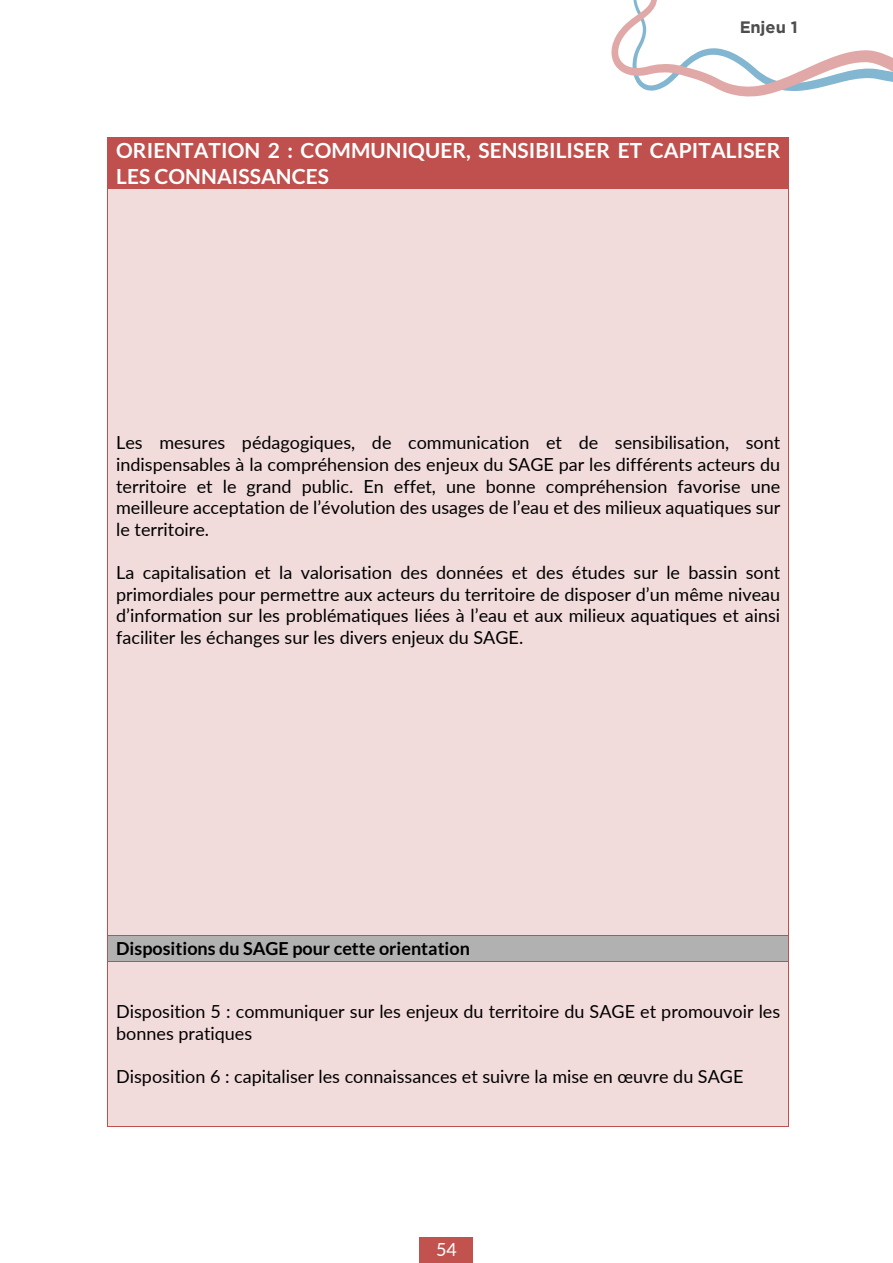
<style>
.page{position:relative;width:893px;height:1263px;background:#fff}
.page>*{position:absolute;margin:0;border:0;box-sizing:border-box;transform-origin:0 0}
.t1{font:700 20.85px/25.2px "Lato";letter-spacing:.005em;color:#fff}
.t2{font:18px/21.6px "Lato";color:#000;text-align:justify}
.t3{font:700 18px "Lato";color:#000}
.t4{font:18px "Lato";color:#fff}
.t5{font:700 16.5px "Gotham";color:#000}
</style>
<div class="page">
<svg style="left:611px;top:0;width:282px;height:97px"></svg>
<div style="left:420px;top:1237px;width:53px;height:26px;background:#c1524d"></div>
<div style="left:108px;top:137px;width:680px;height:51px;background:#c0504d"></div>
<hr style="left:788px;top:137px;width:1px;height:51px;background:#c0504d">
<div style="left:108px;top:189px;width:680px;height:746px;background:#f2dbdb"></div>
<hr style="left:108px;top:188px;width:680px;height:1px;background:#c0504d">
<hr style="left:108px;top:189px;width:1px;height:746px;background:#c0504d">
<hr style="left:788px;top:189px;width:1px;height:746px;background:#c0504d">
<div style="left:108px;top:936px;width:680px;height:25px;background:#b1b1b1"></div>
<hr style="left:108px;top:935px;width:680px;height:1px;background:#c0504d">
<div style="left:108px;top:962px;width:680px;height:164px;background:#f2dbdb"></div>
<hr style="left:108px;top:961px;width:680px;height:1px;background:#c0504d">
<svg style="left:788px;top:935px;width:1px;height:27px"></svg>
<hr style="left:108px;top:962px;width:1px;height:164px;background:#c0504d">
<hr style="left:108px;top:1126px;width:680px;height:1px;background:#c0504d">
<hr style="left:788px;top:962px;width:1px;height:164px;background:#c0504d">
<p class="t5" style="left:739px;top:18px;width:60px">Enjeu 1</p>
<p class="t1" style="left:116px;top:138px;width:666px">ORIENTATION 2 : COMMUNIQUER, SENSIBILISER ET CAPITALISER<br>LES CONNAISSANCES</p>
<p class="t2" style="left:116px;top:431px;width:666px">Les mesures pédagogiques, de communication et de sensibilisation, sont indispensables à la compréhension des enjeux du SAGE par les différents acteurs du territoire et le grand public. En effet, une bonne compréhension favorise une meilleure acceptation de l’évolution des usages de l’eau et des milieux aquatiques sur le territoire.</p>
<p class="t2" style="left:116px;top:561px;width:666px">La capitalisation et la valorisation des données et des études sur le bassin sont primordiales pour permettre aux acteurs du territoire de disposer d’un même niveau d’information sur les problématiques liées à l’eau et aux milieux aquatiques et ainsi faciliter les échanges sur les divers enjeux du SAGE.</p>
<p class="t3" style="left:116px;top:938px;width:355px">Dispositions du SAGE pour cette orientation</p>
<p class="t2" style="left:116px;top:1000px;width:666px">Disposition 5 : communiquer sur les enjeux du territoire du SAGE et promouvoir les bonnes pratiques</p>
<p class="t2" style="left:116px;top:1065px;width:629px">Disposition 6 : capitaliser les connaissances et suivre la mise en œuvre du SAGE</p>
<p class="t4" style="left:436px;top:1237px;width:22px">54</p>
</div>
